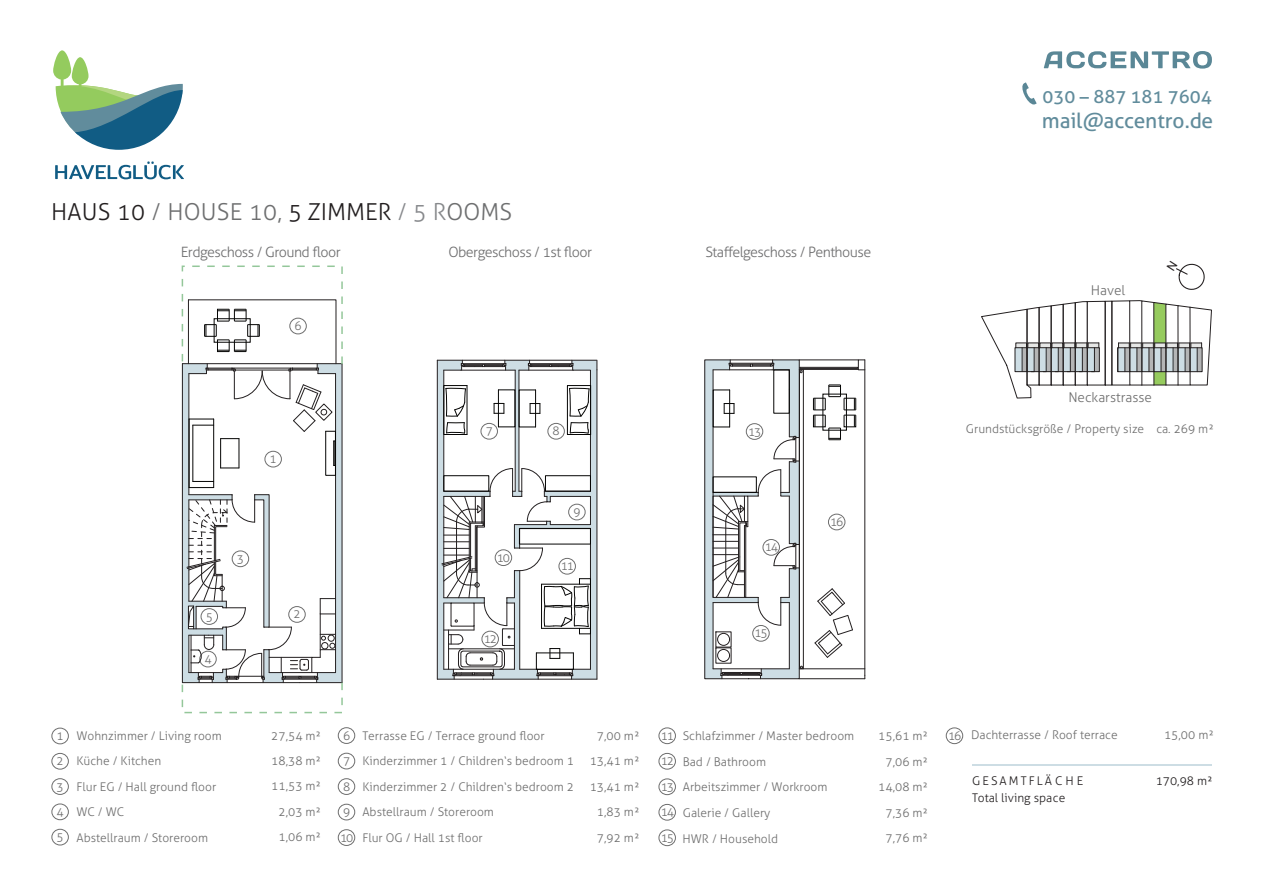
<style>
.page{position:relative;width:1263px;height:893px;background:#fff}
.page>*{position:absolute;margin:0;border:0;box-sizing:border-box;transform-origin:0 0}
.t1{font:300 23.4px "Aller";letter-spacing:.005em;color:#231f20}
.t2{font:21px "Aller";letter-spacing:-.005em;color:#618c9c}
.t3{font:18.3px "Aller";color:#618c9c}
.t4{font:300 14.25px "Aller";letter-spacing:-.04em;color:#6e6e6f}
.t5{font:300 13.5px "Aller";color:#6e6e6e}
.t6{font:300 12px/25.3px "Aller";color:#6e6e6e}
.t7{font:300 12px/16.8px "Aller";color:#231f20}
.s1{color:#6f7071}
.s2{color:#6e6f70}
.s3{color:#87898c}
</style>
<div class="page">
<hr style="left:972px;top:764px;width:240px;height:2px;background:#cddde4">
<div style="left:51px;top:728px;width:18px;height:16px;border:1px solid #6e6e6e;border-radius:50%"></div>
<div style="left:51px;top:753px;width:18px;height:16px;border:1px solid #6e6e6e;border-radius:50%"></div>
<div style="left:51px;top:778px;width:18px;height:17px;border:1px solid #6e6e6e;border-radius:50%"></div>
<div style="left:51px;top:829px;width:18px;height:16px;border:1px solid #6e6e6e;border-radius:50%"></div>
<div style="left:51px;top:804px;width:18px;height:16px;border:1px solid #6e6e6e;border-radius:50%"></div>
<svg style="left:1044px;top:51px;width:168px;height:18px"></svg>
<svg style="left:1022px;top:82px;width:15px;height:23px"></svg>
<div style="left:338px;top:727px;width:17px;height:17px;border:1px solid #6e6e6e;border-radius:50%"></div>
<div style="left:338px;top:753px;width:17px;height:16px;border:1px solid #6e6e6e;border-radius:50%"></div>
<div style="left:338px;top:778px;width:17px;height:17px;border:1px solid #6e6e6e;border-radius:50%"></div>
<div style="left:338px;top:804px;width:17px;height:16px;border:1px solid #6e6e6e;border-radius:50%"></div>
<div style="left:338px;top:829px;width:17px;height:17px;border:1px solid #6e6e6e;border-radius:50%"></div>
<div style="left:658px;top:727px;width:18px;height:17px;border:1px solid #6e6e6e;border-radius:50%"></div>
<div style="left:658px;top:753px;width:18px;height:16px;border:1px solid #6e6e6e;border-radius:50%"></div>
<div style="left:828px;top:514px;width:17px;height:16px;border:1px solid #6e6e6e;border-radius:50%"></div>
<div style="left:946px;top:727px;width:17px;height:17px;border:1px solid #6e6e6e;border-radius:50%"></div>
<div style="left:658px;top:778px;width:18px;height:17px;border:1px solid #6e6e6e;border-radius:50%"></div>
<div style="left:658px;top:804px;width:18px;height:16px;border:1px solid #6e6e6e;border-radius:50%"></div>
<div style="left:658px;top:829px;width:18px;height:17px;border:1px solid #6e6e6e;border-radius:50%"></div>
<svg style="left:981px;top:301px;width:118px;height:97px"></svg>
<div style="left:1105px;top:301px;width:7px;height:84px;border:1px solid #231f20"></div>
<svg style="left:1111px;top:300px;width:101px;height:86px"></svg>
<hr style="left:342px;top:364px;width:1px;height:319px;background:#231f20">
<hr style="left:437px;top:679px;width:46px;height:1px;background:#231f20">
<hr style="left:483px;top:679px;width:114px;height:1px;background:#231f20">
<hr style="left:864px;top:360px;width:1px;height:315px;background:#231f20">
<hr style="left:799px;top:369px;width:59px;height:1px;background:#231f20">
<hr style="left:799px;top:678px;width:66px;height:1px;background:#231f20">
<hr style="left:799px;top:360px;width:59px;height:1px;background:#231f20">
<hr style="left:803px;top:370px;width:1px;height:299px;background:#231f20">
<hr style="left:800px;top:367px;width:57px;height:1px;background:#231f20">
<hr style="left:800px;top:368px;width:57px;height:1px;background:#231f20">
<div style="left:858px;top:360px;width:7px;height:10px;border:1px solid #231f20"></div>
<hr style="left:799px;top:668px;width:66px;height:1px;background:#231f20">
<svg style="left:815px;top:588px;width:38px;height:70px"></svg>
<svg style="left:704px;top:359px;width:99px;height:320px"></svg>
<div style="left:713px;top:390px;width:17px;height:37px;border:1px solid #050504"></div>
<hr style="left:729px;top:390px;width:1px;height:37px;background:#050504">
<svg style="left:437px;top:360px;width:161px;height:319px"></svg>
<div style="left:444px;top:385px;width:23px;height:50px;border:1px solid #050504"></div>
<hr style="left:467px;top:386px;width:1px;height:48px;background:#050504">
<svg style="left:182px;top:299px;width:160px;height:383px"></svg>
<svg style="left:813px;top:385px;width:43px;height:55px"></svg>
<div style="left:182px;top:266px;width:161px;height:99px;border:2px dashed #94c79a"></div>
<div style="left:290px;top:318px;width:16px;height:16px;background:#fff;border-radius:50%"></div>
<div style="left:289px;top:318px;width:18px;height:16px;border:1px solid #6e6e6e;border-radius:50%"></div>
<div style="left:289px;top:607px;width:16px;height:15px;background:#fff;border-radius:50%"></div>
<div style="left:288px;top:606px;width:18px;height:17px;border:1px solid #6e6e6e;border-radius:50%"></div>
<div style="left:568px;top:504px;width:17px;height:16px;background:#fff;border:1px solid #6e6e6e;border-radius:50%"></div>
<svg style="left:53px;top:50px;width:130px;height:100px"></svg>
<svg style="left:55px;top:161px;width:129px;height:18px"></svg>
<svg style="left:1176px;top:263px;width:29px;height:27px"></svg>
<h1 class="t1" style="left:51px;top:197px;width:463px">HAUS 10 <span class="s1">/</span> <span class="s2">HOUSE 10,</span> 5 ZIMMER <span class="s3">/ 5 R</span><span class="s2">OOMS</span></h1>
<p class="t4" style="left:181px;top:243px;width:161px">Erdgeschoss / Ground floor</p>
<p class="t4" style="left:448px;top:243px;width:145px">Obergeschoss / 1st floor</p>
<p class="t4" style="left:705px;top:243px;width:167px">Staffelgeschoss / Penthouse</p>
<p class="t6" style="left:294px;top:313px;width:9px">6</p>
<p class="t6" style="left:270px;top:446px;width:9px">1</p>
<p class="t6" style="left:206px;top:604px;width:9px">5</p>
<p class="t6" style="left:204px;top:646px;width:9px">4</p>
<p class="t6" style="left:237px;top:546px;width:9px">3</p>
<p class="t6" style="left:293px;top:601px;width:9px">2</p>
<p class="t6" style="left:553px;top:418px;width:9px">8</p>
<p class="t6" style="left:486px;top:418px;width:9px">7</p>
<p class="t6" style="left:748px;top:419px;width:15px">13</p>
<p class="t6" style="left:497px;top:545px;width:15px">10</p>
<p class="t6" style="left:484px;top:626px;width:15px">12</p>
<p class="t6" style="left:573px;top:499px;width:9px">9</p>
<p class="t6" style="left:561px;top:553px;width:15px">11</p>
<p class="t6" style="left:765px;top:534px;width:15px">14</p>
<p class="t6" style="left:754px;top:620px;width:15px">15</p>
<p class="t6" style="left:830px;top:509px;width:15px">16</p>
<h3 class="t3" style="left:1042px;top:86px;width:171px">030 – 887 181 7604</h3>
<h2 class="t2" style="left:1042px;top:108px;width:173px">mail@accentro.de</h2>
<p class="t5" style="left:1091px;top:282px;width:36px">Havel</p>
<p class="t5" style="left:1068px;top:389px;width:85px">Neckarstrasse</p>
<p class="t6" style="left:966px;top:416px;width:249px">Grundstücksgröße / Property size ca. 269 m²</p>
<p class="t6" style="left:57px;top:723px;width:9px">1</p>
<p class="t6" style="left:57px;top:748px;width:9px">2<br>3</p>
<p class="t6" style="left:57px;top:799px;width:9px">4</p>
<p class="t6" style="left:57px;top:824px;width:9px">5</p>
<p class="t6" style="left:76px;top:723px;width:147px">Wohnzimmer / Living room</p>
<p class="t6" style="left:271px;top:723px;width:51px">27,54 m²</p>
<p class="t6" style="left:76px;top:749px;width:86px">Küche / Kitchen</p>
<p class="t6" style="left:271px;top:748px;width:51px">18,38 m²</p>
<p class="t6" style="left:76px;top:774px;width:141px">Flur EG / Hall ground floor</p>
<p class="t6" style="left:271px;top:773px;width:51px">11,53 m²</p>
<p class="t6" style="left:76px;top:799px;width:49px">WC / WC</p>
<p class="t6" style="left:278px;top:799px;width:44px">2,03 m²</p>
<p class="t6" style="left:76px;top:825px;width:133px">Abstellraum / Storeroom</p>
<p class="t6" style="left:278px;top:824px;width:44px">1,06 m²</p>
<p class="t6" style="left:343px;top:723px;width:9px;text-align:justify">6<br>7<br>8<br>9</p>
<p class="t6" style="left:340px;top:825px;width:15px">10</p>
<p class="t6" style="left:362px;top:723px;width:184px">Terrasse EG / Terrace ground floor</p>
<p class="t6" style="left:597px;top:723px;width:44px">7,00 m²</p>
<p class="t6" style="left:971px;top:722px;width:148px">Dachterrasse / Roof terrace</p>
<p class="t6" style="left:1164px;top:722px;width:51px">15,00 m²</p>
<p class="t6" style="left:362px;top:748px;width:213px">Kinderzimmer 1 / Children‘s bedroom 1</p>
<p class="t6" style="left:590px;top:748px;width:51px">13,41 m²</p>
<p class="t6" style="left:362px;top:774px;width:213px">Kinderzimmer 2 / Children‘s bedroom 2</p>
<p class="t6" style="left:590px;top:774px;width:51px">13,41 m²</p>
<p class="t6" style="left:362px;top:799px;width:133px">Abstellraum / Storeroom</p>
<p class="t6" style="left:597px;top:799px;width:44px">1,83 m²</p>
<p class="t6" style="left:362px;top:825px;width:122px">Flur OG / Hall 1st floor</p>
<p class="t6" style="left:597px;top:825px;width:44px">7,92 m²</p>
<p class="t6" style="left:948px;top:723px;width:15px">16</p>
<p class="t6" style="left:683px;top:723px;width:173px">Schlafzimmer / Master bedroom</p>
<p class="t6" style="left:878px;top:723px;width:51px">15,61 m²</p>
<p class="t6" style="left:661px;top:723px;width:15px">11<br>12</p>
<p class="t6" style="left:683px;top:749px;width:85px">Bad / Bathroom</p>
<p class="t6" style="left:885px;top:749px;width:44px">7,06 m²</p>
<p class="t6" style="left:683px;top:774px;width:146px">Arbeitszimmer / Workroom</p>
<p class="t6" style="left:878px;top:774px;width:51px">14,08 m²</p>
<p class="t7" style="left:972px;top:772px;width:113px">GESAMTFLÄ C H E<br>Total living space</p>
<p class="t7" style="left:1156px;top:772px;width:58px">170,98 m²</p>
<p class="t6" style="left:661px;top:774px;width:15px;text-align:justify">13<br>14<br>15</p>
<p class="t6" style="left:683px;top:800px;width:89px">Galerie / Gallery</p>
<p class="t6" style="left:885px;top:800px;width:44px">7,36 m²</p>
<p class="t6" style="left:682px;top:826px;width:97px">HWR / Household</p>
<p class="t6" style="left:885px;top:825px;width:44px">7,76 m²</p>
</div>
